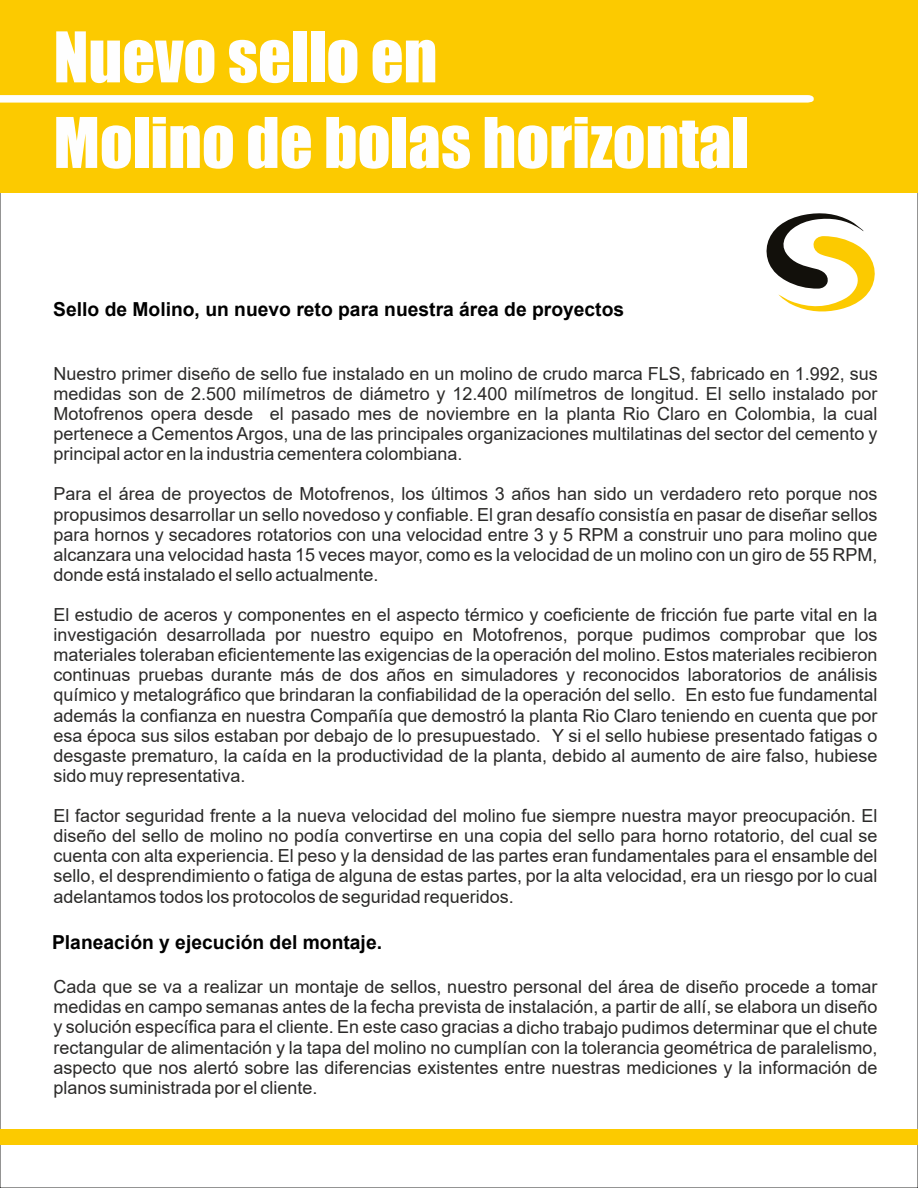
<style>
.page{position:relative;width:918px;height:1188px;background:#fff}
.page>*{position:absolute;margin:0;border:0;box-sizing:border-box;transform-origin:0 0}
.t1{font:64.5px "Impact";color:#fefefe}
.t2{font:700 19.35px "Arial";color:#000}
.t3{font:18px/20.1px "Arial";color:#2b2a29;text-align:justify}
</style>
<div class="page">
<div style="left:0;top:0;width:918px;height:192px;background:#fcca00"></div>
<div style="left:0;top:1129px;width:918px;height:15px;background:#fcca00"></div>
<svg style="left:0;top:95px;width:814px;height:8px;background:#fdfaed"></svg>
<svg style="left:766px;top:213px;width:109px;height:99px"></svg>
<h1 class="t1" style="left:54px;top:7px;width:385px">Nuevo sello en</h1>
<h1 class="t1" style="left:54px;top:93px;width:697px">Molino de bolas horizontal</h1>
<p class="t2" style="left:53px;top:295px;width:572px">Sello de Molino, un nuevo reto para nuestra área de proyectos</p>
<p class="t3" style="left:53px;top:363px;width:826px">Nuestro primer diseño de sello fue instalado en un molino de crudo marca FLS, fabricado en 1.992, sus medidas son de 2.500 milímetros de diámetro y 12.400 milímetros de longitud. El sello instalado por Motofrenos opera desde el pasado mes de noviembre en la planta Rio Claro en Colombia, la cual pertenece a Cementos Argos, una de las principales organizaciones multilatinas del sector del cemento y principal actor en la industria cementera colombiana.</p>
<p class="t3" style="left:53px;top:484px;width:826px">Para el área de proyectos de Motofrenos, los últimos 3 años han sido un verdadero reto porque nos propusimos desarrollar un sello novedoso y confiable. El gran desafío consistía en pasar de diseñar sellos para hornos y secadores rotatorios con una velocidad entre 3 y 5 RPM a construir uno para molino que alcanzara una velocidad hasta 15 veces mayor, como es la velocidad de un molino con un giro de 55 RPM, donde está instalado el sello actualmente.</p>
<p class="t3" style="left:53px;top:605px;width:826px">El estudio de aceros y componentes en el aspecto térmico y coeficiente de fricción fue parte vital en la investigación desarrollada por nuestro equipo en Motofrenos, porque pudimos comprobar que los materiales toleraban eficientemente las exigencias de la operación del molino. Estos materiales recibieron continuas pruebas durante más de dos años en simuladores y reconocidos laboratorios de análisis químico y metalográfico que brindaran la confiabilidad de la operación del sello. En esto fue fundamental además la confianza en nuestra Compañía que demostró la planta Rio Claro teniendo en cuenta que por esa época sus silos estaban por debajo de lo presupuestado. Y si el sello hubiese presentado fatigas o desgaste prematuro, la caída en la productividad de la planta, debido al aumento de aire falso, hubiese sido muy representativa.</p>
<p class="t3" style="left:53px;top:806px;width:826px">El factor seguridad frente a la nueva velocidad del molino fue siempre nuestra mayor preocupación. El diseño del sello de molino no podía convertirse en una copia del sello para horno rotatorio, del cual se cuenta con alta experiencia. El peso y la densidad de las partes eran fundamentales para el ensamble del sello, el desprendimiento o fatiga de alguna de estas partes, por la alta velocidad, era un riesgo por lo cual adelantamos todos los protocolos de seguridad requeridos.</p>
<p class="t2" style="left:52px;top:928px;width:331px">Planeación y ejecución del montaje.</p>
<p class="t3" style="left:53px;top:977px;width:826px">Cada que se va a realizar un montaje de sellos, nuestro personal del área de diseño procede a tomar medidas en campo semanas antes de la fecha prevista de instalación, a partir de allí, se elabora un diseño y solución específica para el cliente. En este caso gracias a dicho trabajo pudimos determinar que el chute rectangular de alimentación y la tapa del molino no cumplían con la tolerancia geométrica de paralelismo, aspecto que nos alertó sobre las diferencias existentes entre nuestras mediciones y la información de planos suministrada por el cliente.</p>
</div>
